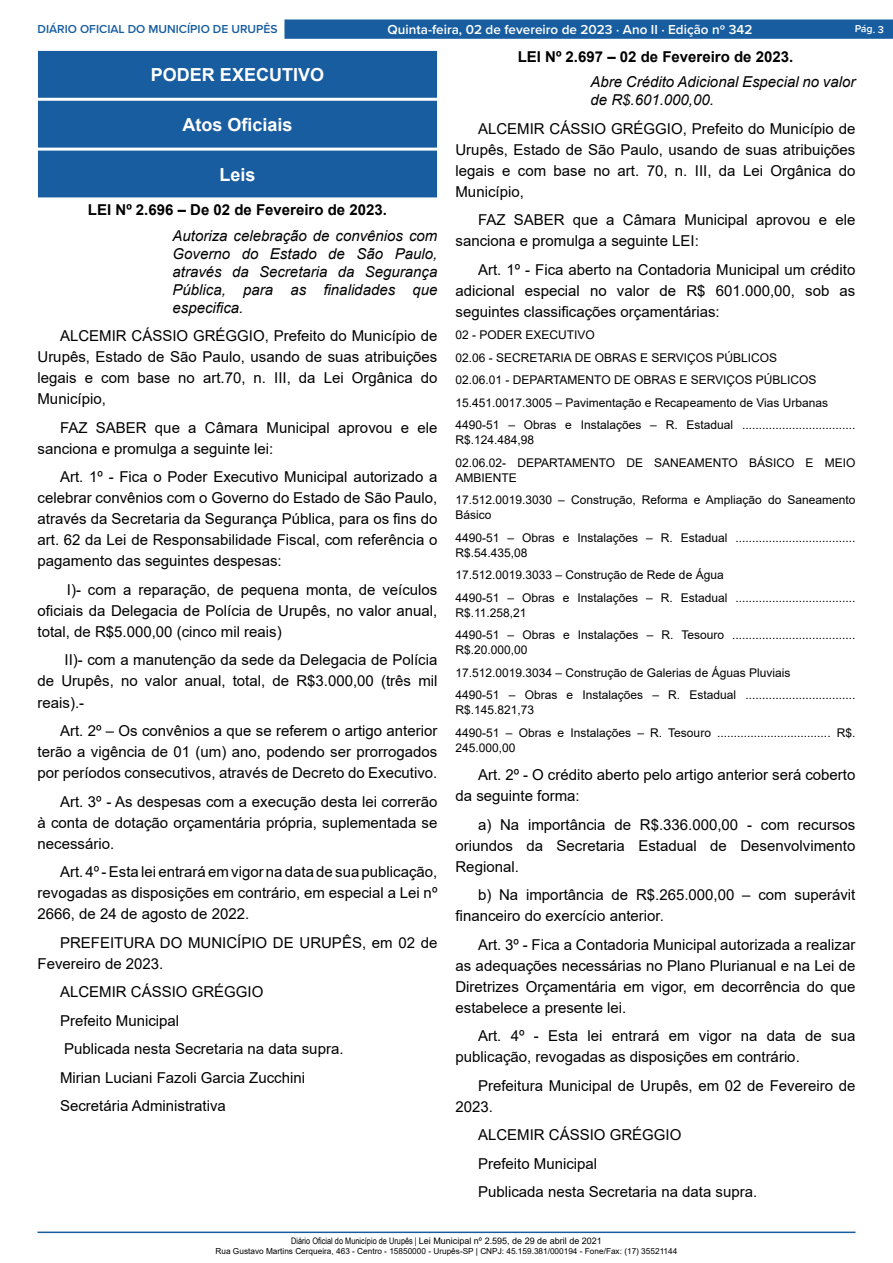
<style>
.page{position:relative;width:893px;height:1263px;background:#fff}
.page>*{position:absolute;margin:0;border:0;box-sizing:border-box;transform-origin:0 0}
.t1{font:700 18px "Arial";color:#fff}
._2_-_Corpo{font:15px/21px "Arial";color:#000;text-align:justify}
._3_-_Ementa{font:italic 15px/18px "Arial";color:#000;text-align:justify}
._1_-_Cabeçalho{font:700 15px "Arial";color:#000}
.t2{font:600 13.5px "Proxima Nova";color:#fff}
._8_-_Orçamento{font:12px/15px "Arial";color:#000}
.t3{font:600 12px "Proxima Nova";color:#185da0}
.t4{font:600 10.5px "Proxima Nova";color:#fff}
.t5{font:9px "Arial";color:#000}
.t6{font:8.25px "Arial";color:#000}
.s1{font-family:"Arial Narrow"}
</style>
<div class="page">
<hr style="left:38px;top:1231px;width:817px;height:2px;background:#185da0">
<div style="left:284px;top:19px;width:609px;height:20px;background:#185da0;border:1px solid #185da0"></div>
<div style="left:39px;top:51px;width:397px;height:46px;background:#185da0"></div>
<div style="left:38px;top:51px;width:399px;height:47px;border:1px solid #185da0"></div>
<div style="left:39px;top:101px;width:397px;height:46px;background:#185da0"></div>
<div style="left:38px;top:101px;width:399px;height:47px;border:1px solid #185da0"></div>
<div style="left:39px;top:151px;width:397px;height:46px;background:#185da0"></div>
<p class="t3" style="left:38px;top:20px;width:242px">DIÁRIO OFICIAL DO MUNICÍPIO DE URUPÊS</p>
<p class="t2" style="left:388px;top:19px;width:366px">Quinta-feira, 02 de fevereiro de 2023 ⋅ Ano II ⋅ Edição nº 342</p>
<p class="t4" style="left:855px;top:21px;width:31px;rotate:2deg">Pág. 3</p>
<p class="t1" style="left:151px;top:62px;width:175px">PODER EXECUTIVO</p>
<p class="t1" style="left:182px;top:112px;width:112px">Atos Oficiais</p>
<p class="t1" style="left:219px;top:162px;width:38px">Leis</p>
<p class="_1_-_Cabeçalho" style="left:88px;top:200px;width:300px">LEI Nº 2.696 – De 02 de Fevereiro de 2023.</p>
<p class="_3_-_Ementa" style="left:172px;top:227px;width:266px">Autoriza celebração de convênios com Governo do Estado de São Paulo, através da Secretaria da Segurança Pública, para as finalidades que especifica.</p>
<p class="_2_-_Corpo" style="left:38px;top:326px;width:401px;text-indent:22px">ALCEMIR CÁSSIO GRÉGGIO, Prefeito do Município de Urupês, Estado de São Paulo, usando de suas atribuições legais e com base no art.70, n. III, da Lei Orgânica do Município,</p>
<p class="_2_-_Corpo" style="left:38px;top:417px;width:401px;text-indent:22px">FAZ SABER que a Câmara Municipal aprovou e ele sanciona e promulga a seguinte lei:</p>
<p class="_2_-_Corpo" style="left:38px;top:467px;width:401px;text-indent:22px">Art. 1º - Fica o Poder Executivo Municipal autorizado a celebrar convênios com o Governo do Estado de São Paulo, através da Secretaria da Segurança Pública, para os fins do art. 62 da Lei de Responsabilidade Fiscal, com referência o pagamento das seguintes despesas:</p>
<p class="_2_-_Corpo" style="left:38px;top:579px;width:401px;text-indent:29px">I)- com a reparação, de pequena monta, de veículos oficiais da Delegacia de Polícia de Urupês, no valor anual, total, de R$5.000,00 (cinco mil reais)</p>
<p class="_2_-_Corpo" style="left:38px;top:650px;width:401px;text-indent:27px">II)- com a manutenção da sede da Delegacia de Polícia de Urupês, no valor anual, total, de R$3.000,00 (três mil reais).-</p>
<p class="_2_-_Corpo" style="left:38px;top:720px;width:401px;text-indent:22px">Art. 2º – Os convênios a que se referem o artigo anterior terão a vigência de 01 (um) ano, podendo ser prorrogados por períodos consecutivos, através de Decreto do Executivo.</p>
<p class="_2_-_Corpo" style="left:38px;top:791px;width:401px;text-indent:22px">Art. 3º - As despesas com a execução desta lei correrão à conta de dotação orçamentária própria, suplementada se necessário.</p>
<p class="_2_-_Corpo" style="left:38px;top:861px;width:401px;text-indent:22px">Art. 4º - Esta lei entrará em vigor na data de sua publicação, revogadas as disposições em contrário, em especial a Lei nº 2666, de 24 de agosto de 2022.</p>
<p class="_2_-_Corpo" style="left:38px;top:932px;width:401px;text-indent:22px">PREFEITURA DO MUNICÍPIO DE URUPÊS, em 02 de<br>Fevereiro de 2023.</p>
<p class="_2_-_Corpo" style="left:60px;top:981px;width:205px">ALCEMIR CÁSSIO GRÉGGIO</p>
<p class="_2_-_Corpo" style="left:60px;top:1010px;width:121px">Prefeito Municipal</p>
<p class="_2_-_Corpo" style="left:64px;top:1038px;width:281px">Publicada nesta Secretaria na data supra.</p>
<p class="_2_-_Corpo" style="left:60px;top:1067px;width:247px">Mirian Luciani Fazoli Garcia Zucchini</p>
<p class="_2_-_Corpo" style="left:60px;top:1095px;width:167px">Secretária Administrativa</p>
<p class="_1_-_Cabeçalho" style="left:518px;top:46px;width:277px">LEI Nº 2.697 – 02 de Fevereiro de 2023.</p>
<p class="_3_-_Ementa" style="left:590px;top:73px;width:266px">Abre Crédito Adicional Especial no valor de R$.601.000,00.</p>
<p class="_2_-_Corpo" style="left:455px;top:118px;width:401px;text-indent:22px">ALCEMIR CÁSSIO GRÉGGIO, Prefeito do Município de Urupês, Estado de São Paulo, usando de suas atribuições legais e com base no art. 70, n. III, da Lei Orgânica do Município,</p>
<p class="_2_-_Corpo" style="left:455px;top:209px;width:401px;text-indent:22px">FAZ SABER que a Câmara Municipal aprovou e ele sanciona e promulga a seguinte LEI:</p>
<p class="_2_-_Corpo" style="left:455px;top:259px;width:401px;text-indent:22px">Art. 1º - Fica aberto na Contadoria Municipal um crédito adicional especial no valor de R$ 601.000,00, sob as seguintes classificações orçamentárias:</p>
<p class="_8_-_Orçamento" style="left:455px;top:328px;width:141px">02 - PODER EXECUTIVO</p>
<p class="_8_-_Orçamento" style="left:455px;top:350px;width:323px">02.06 - SECRETARIA DE OBRAS E SERVIÇOS PÚBLICOS</p>
<p class="_8_-_Orçamento" style="left:455px;top:373px;width:363px">02.06.01 - DEPARTAMENTO DE OBRAS E SERVIÇOS PÚBLICOS</p>
<p class="_8_-_Orçamento" style="left:455px;top:395px;width:374px">15.451.0017.3005 – Pavimentação e Recapeamento de Vias Urbanas</p>
<p class="_8_-_Orçamento" style="left:455px;top:418px;width:401px">4490-51 – Obras e Instalações – R. Estadual ..................................<br>R$.124.484,98</p>
<p class="_8_-_Orçamento" style="left:455px;top:455px;width:401px">02.06.02- DEPARTAMENTO DE SANEAMENTO BÁSICO E MEIO<br>AMBIENTE</p>
<p class="_8_-_Orçamento" style="left:455px;top:493px;width:401px">17.512.0019.3030 – Construção, Reforma e Ampliação do Saneamento<br>Básico</p>
<p class="_8_-_Orçamento" style="left:455px;top:530px;width:401px">4490-51 – Obras e Instalações – R. Estadual ....................................<br>R$.54.435,08</p>
<p class="_8_-_Orçamento" style="left:455px;top:568px;width:270px">17.512.0019.3033 – Construção de Rede de Água</p>
<p class="_8_-_Orçamento" style="left:455px;top:590px;width:401px">4490-51 – Obras e Instalações – R. Estadual ....................................<br>R$.11.258,21</p>
<p class="_8_-_Orçamento" style="left:455px;top:628px;width:401px">4490-51 – Obras e Instalações – R. Tesouro .....................................<br>R$.20.000,00</p>
<p class="_8_-_Orçamento" style="left:455px;top:665px;width:336px">17.512.0019.3034 – Construção de Galerias de Águas Pluviais</p>
<p class="_8_-_Orçamento" style="left:455px;top:688px;width:401px">4490-51 – Obras e Instalações – R. Estadual .................................<br>R$.145.821,73</p>
<p class="_8_-_Orçamento" style="left:455px;top:725px;width:401px">4490-51 – Obras e Instalações – R. Tesouro .................................. R$.<br>245.000,00</p>
<p class="_2_-_Corpo" style="left:455px;top:764px;width:401px;text-indent:22px">Art. 2º - O crédito aberto pelo artigo anterior será coberto da seguinte forma:</p>
<p class="_2_-_Corpo" style="left:455px;top:814px;width:401px;text-indent:22px">a) Na importância de R$.336.000,00 - com recursos oriundos da Secretaria Estadual de Desenvolvimento Regional.</p>
<p class="_2_-_Corpo" style="left:455px;top:884px;width:401px;text-indent:22px">b) Na importância de R$.265.000,00 – com superávit financeiro do exercício anterior.</p>
<p class="_2_-_Corpo" style="left:455px;top:934px;width:401px;text-indent:22px">Art. 3º - Fica a Contadoria Municipal autorizada a realizar as adequações necessárias no Plano Plurianual e na Lei de Diretrizes Orçamentária em vigor, em decorrência do que estabelece a presente lei.</p>
<p class="_2_-_Corpo" style="left:455px;top:1025px;width:401px;text-indent:22px">Art. 4º - Esta lei entrará em vigor na data de sua publicação, revogadas as disposições em contrário.</p>
<p class="_2_-_Corpo" style="left:455px;top:1075px;width:401px;text-indent:22px">Prefeitura Municipal de Urupês, em 02 de Fevereiro de<br>2023.</p>
<p class="_2_-_Corpo" style="left:478px;top:1124px;width:205px">ALCEMIR CÁSSIO GRÉGGIO</p>
<p class="_2_-_Corpo" style="left:478px;top:1153px;width:121px">Prefeito Municipal</p>
<p class="_2_-_Corpo" style="left:478px;top:1181px;width:281px">Publicada nesta Secretaria na data supra.</p>
<p class="t5" style="left:291px;top:1235px;width:312px"><span class="s1">Diário Oficial do Município de Urupês |</span> Lei Municipal nº 2.595, de 29 de abril de 2021</p>
<p class="t6" style="left:216px;top:1245px;width:463px">Rua Gustavo Martins Cerqueira, 463 - Centro - 15850000 - Urupês-SP | CNPJ: 45.159.381/000194 - Fone/Fax: (17) 35521144</p>
</div>
